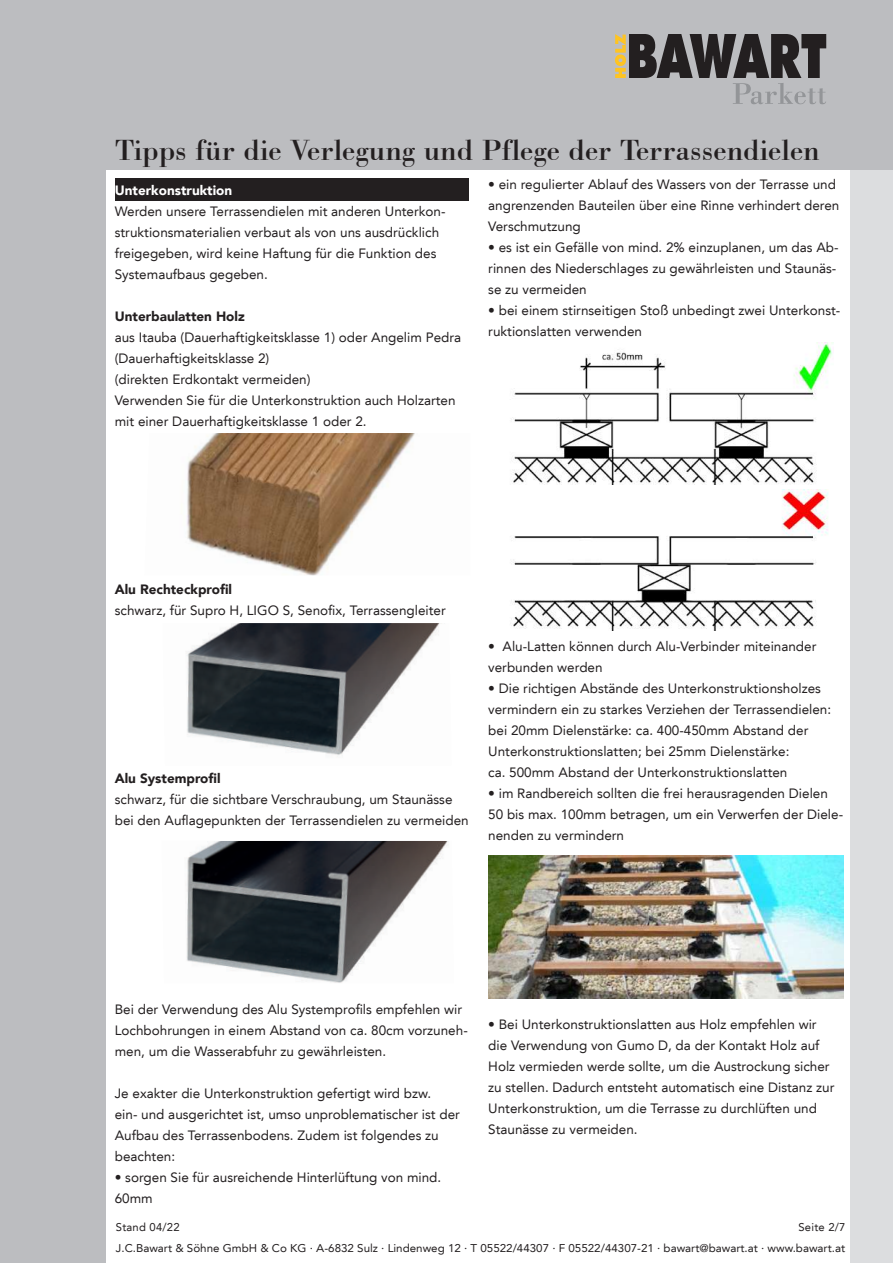
<style>
.page{position:relative;width:893px;height:1263px;background:#fff}
.page>*{position:absolute;margin:0;border:0;box-sizing:border-box;transform-origin:0 0}
.t1{font:30px "Bodoni BT";color:#231f20}
.t2{font:13.5px/21px "Avenir LT";color:#231f20}
.t3{font:900 13.5px "Avenir LT";color:#231f20}
.t4{font:900 13.5px "Avenir LT";color:#fff}
.t5{font:11.25px/21px "Avenir LT";color:#231f20;text-align:right}
.t6{font:11.25px "Avenir LT";letter-spacing:.02em;color:#231f20}
</style>
<div class="page">
<div style="left:850px;top:169px;width:43px;height:1094px;background:#dcdddf"></div>
<div style="left:0;top:0;width:106px;height:1263px;background:#bcbdc0"></div>
<div style="left:0;top:0;width:893px;height:169px;background:#bcbdc0"></div>
<svg style="left:615px;top:34px;width:211px;height:70px"></svg>
<div style="left:115px;top:179px;width:354px;height:22px;background:#231f20"></div>
<img style="left:187px;top:433px;width:228px;height:142px">
<img style="left:186px;top:623px;width:256px;height:133px">
<img style="left:186px;top:841px;width:263px;height:142px">
<img style="left:511px;top:342px;width:323px;height:142px">
<img style="left:510px;top:490px;width:318px;height:140px">
<img style="left:488px;top:856px;width:356px;height:142px">
<h1 class="t1" style="left:115px;top:132px;width:707px">Tipps für die Verlegung und Pflege der Terrassendielen</h1>
<p class="t4" style="left:115px;top:182px;width:119px">Unterkonstruktion</p>
<p class="t2" style="left:115px;top:201px;width:332px">Werden unsere Terrassendielen mit anderen Unterkon&shy;struktionsmaterialien verbaut als von uns ausdrücklich freigegeben, wird keine Haftung für die Funktion des Systemaufbaus gegeben.</p>
<p class="t3" style="left:115px;top:308px;width:131px">Unterbaulatten Holz</p>
<p class="t2" style="left:115px;top:327px;width:348px">aus Itauba (Dauerhaftigkeitsklasse 1) oder Angelim Pedra (Dauerhaftigkeitsklasse 2)<br>(direkten Erdkontakt vermeiden)<br>Verwenden Sie für die Unterkonstruktion auch Holzarten mit einer Dauerhaftigkeitsklasse 1 oder 2.</p>
<p class="t2" style="left:488px;top:174px;width:353px">• ein regulierter Ablauf des Wassers von der Terrasse und angrenzenden Bauteilen über eine Rinne verhindert deren<br>Verschmutzung</p>
<p class="t2" style="left:488px;top:237px;width:352px">• es ist ein Gefälle von mind. 2% einzuplanen, um das Ab&shy;rinnen des Niederschlages zu gewährleisten und Staunäs&shy;se zu vermeiden</p>
<p class="t2" style="left:488px;top:300px;width:354px">• bei einem stirnseitigen Stoß unbedingt zwei Unterkonst&shy;ruktionslatten verwenden</p>
<p class="t3" style="left:115px;top:581px;width:119px">Alu Rechteckprofil</p>
<p class="t2" style="left:115px;top:600px;width:332px">schwarz, für Supro H, LIGO S, Senofix, Terrassengleiter</p>
<p class="t3" style="left:115px;top:770px;width:107px">Alu Systemprofil</p>
<p class="t2" style="left:115px;top:789px;width:355px">schwarz, für die sichtbare Verschraubung, um Staunässe bei den Auflagepunkten der Terrassendielen zu vermeiden</p>
<p class="t2" style="left:488px;top:636px;width:330px">• Alu-Latten können durch Alu-Verbinder miteinander verbunden werden</p>
<p class="t2" style="left:488px;top:678px;width:344px">• Die richtigen Abstände des Unterkonstruktionsholzes vermindern ein zu starkes Verziehen der Terrassendielen: bei 20mm Dielenstärke: ca. 400-450mm Abstand der Unterkonstruktionslatten; bei 25mm Dielenstärke:<br>ca. 500mm Abstand der Unterkonstruktionslatten</p>
<p class="t2" style="left:488px;top:783px;width:356px">• im Randbereich sollten die frei herausragenden Dielen<br>50 bis max. 100mm betragen, um ein Verwerfen der Diele&shy;nenden zu vermindern</p>
<p class="t2" style="left:115px;top:999px;width:354px">Bei der Verwendung des Alu Systemprofils empfehlen wir<br>Lochbohrungen in einem Abstand von ca. 80cm vorzuneh&shy;men, um die Wasserabfuhr zu gewährleisten.</p>
<p class="t2" style="left:115px;top:1083px;width:347px">Je exakter die Unterkonstruktion gefertigt wird bzw.<br>ein- und ausgerichtet ist, umso unproblematischer ist der Aufbau des Terrassenbodens. Zudem ist folgendes zu beachten:</p>
<p class="t2" style="left:115px;top:1167px;width:328px">• sorgen Sie für ausreichende Hinterlüftung von mind.<br>60mm</p>
<p class="t2" style="left:488px;top:1014px;width:348px">• Bei Unterkonstruktionslatten aus Holz empfehlen wir die Verwendung von Gumo D, da der Kontakt Holz auf Holz vermieden werde sollte, um die Austrockung sicher zu stellen. Dadurch entsteht automatisch eine Distanz zur Unterkonstruktion, um die Terrasse zu durchlüften und Staunässe zu vermeiden.</p>
<p class="t6" style="left:116px;top:1220px;width:65px">Stand 04/22</p>
<p class="t5" style="left:116px;top:1216px;width:731px">Seite 2/7<br>J.C.Bawart &amp; Söhne GmbH &amp; Co KG ∙ A-6832 Sulz ∙ Lindenweg 12 ∙ T 05522/44307 ∙ F 05522/44307-21 ∙ bawart@bawart.at ∙ www.bawart.at</p>
</div>
